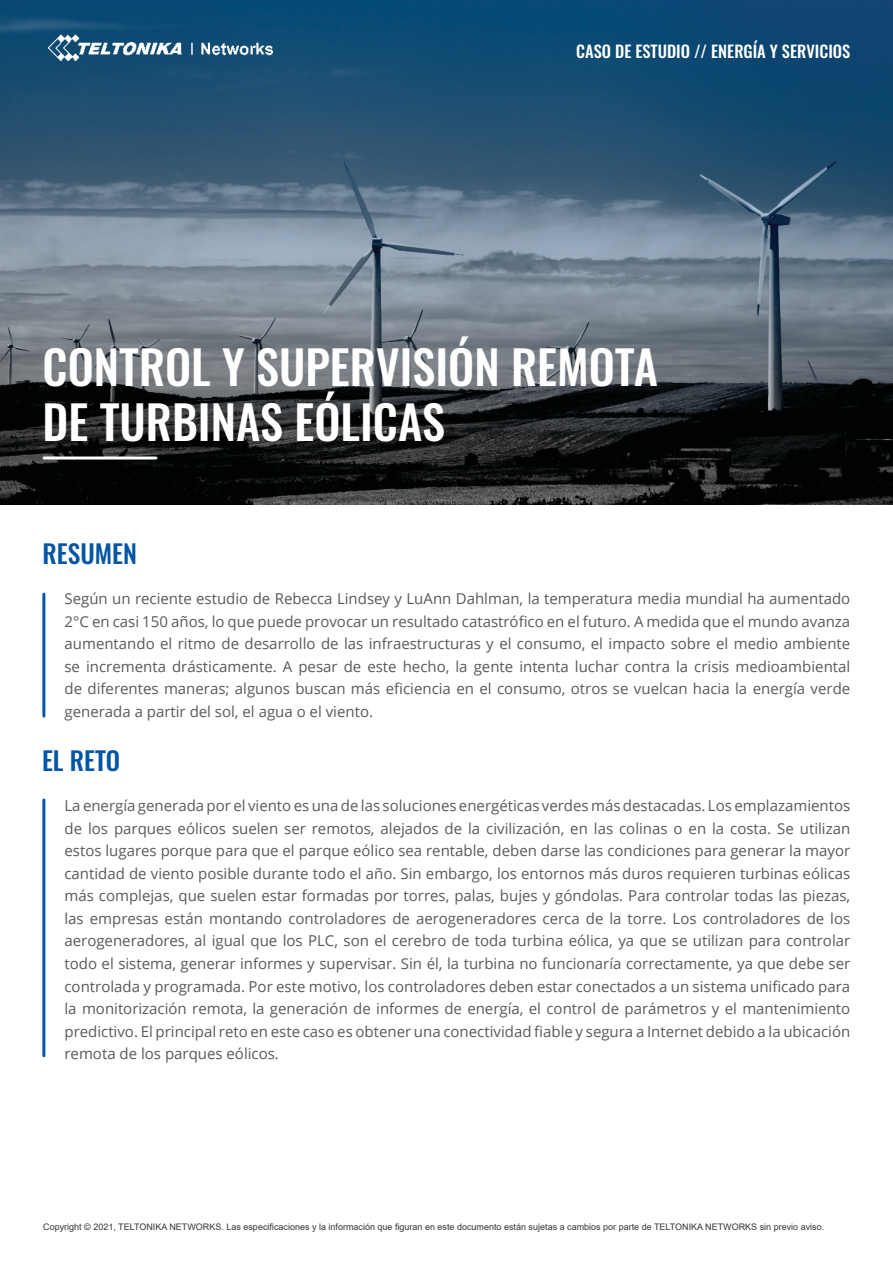
<style>
.page{position:relative;width:893px;height:1263px;background:#fff}
.page>*{position:absolute;margin:0;border:0;box-sizing:border-box;transform-origin:0 0}
.t1{font:500 46.5px/55.5px "Oswald";color:#fff}
.t2{font:500 25.5px "Oswald";color:#0456a5}
.t3{font:500 16.5px "Oswald";color:#fff}
.t4{font:15px/22.5px "Open Sans";color:#58595b;text-align:justify}
.t5{font:9px "Arial";color:#363435}
</style>
<div class="page">
<img style="left:0;top:0;width:893px;height:505px">
<hr style="left:42px;top:594px;width:3px;height:122px;background:#0456a5">
<hr style="left:42px;top:800px;width:3px;height:256px;background:#0456a5">
<hr style="left:44px;top:456px;width:112px;height:3px;background:#fff">
<img style="left:49px;top:34px;width:223px;height:26px">
<p class="t3" style="left:576px;top:43px;width:276px">CASO DE ESTUDIO // ENERGÍA Y SERVICIOS</p>
<h1 class="t1" style="left:43px;top:342px;width:617px">CONTROL Y SUPERVISIÓN REMOTA<br>DE TURBINAS EÓLICAS</h1>
<h2 class="t2" style="left:43px;top:540px;width:96px">RESUMEN</h2>
<p class="t4" style="left:64px;top:587px;width:787px">Según un reciente estudio de Rebecca Lindsey y LuAnn Dahlman, la temperatura media mundial ha aumentado 2°C en casi 150 años, lo que puede provocar un resultado catastrófico en el futuro. A medida que el mundo avanza aumentando el ritmo de desarrollo de las infraestructuras y el consumo, el impacto sobre el medio ambiente se incrementa drásticamente. A pesar de este hecho, la gente intenta luchar contra la crisis medioambiental de diferentes maneras; algunos buscan más eficiencia en el consumo, otros se vuelcan hacia la energía verde generada a partir del sol, el agua o el viento.</p>
<h2 class="t2" style="left:42px;top:747px;width:80px">EL RETO</h2>
<p class="t4" style="left:64px;top:794px;width:787px">La energía generada por el viento es una de las soluciones energéticas verdes más destacadas. Los emplazamientos de los parques eólicos suelen ser remotos, alejados de la civilización, en las colinas o en la costa. Se utilizan estos lugares porque para que el parque eólico sea rentable, deben darse las condiciones para generar la mayor cantidad de viento posible durante todo el año. Sin embargo, los entornos más duros requieren turbinas eólicas más complejas, que suelen estar formadas por torres, palas, bujes y góndolas. Para controlar todas las piezas, las empresas están montando controladores de aerogeneradores cerca de la torre. Los controladores de los aerogeneradores, al igual que los PLC, son el cerebro de toda turbina eólica, ya que se utilizan para controlar todo el sistema, generar informes y supervisar. Sin él, la turbina no funcionaría correctamente, ya que debe ser controlada y programada. Por este motivo, los controladores deben estar conectados a un sistema unificado para la monitorización remota, la generación de informes de energía, el control de parámetros y el mantenimiento predictivo. El principal reto en este caso es obtener una conectividad fiable y segura a Internet debido a la ubicación remota de los parques eólicos.</p>
<p class="t5" style="left:43px;top:1221px;width:782px">Copyright © 2021, TELTONIKA NETWORKS. Las especificaciones y la información que figuran en este documento están sujetas a cambios por parte de TELTONIKA NETWORKS sin previo aviso.</p>
</div>
